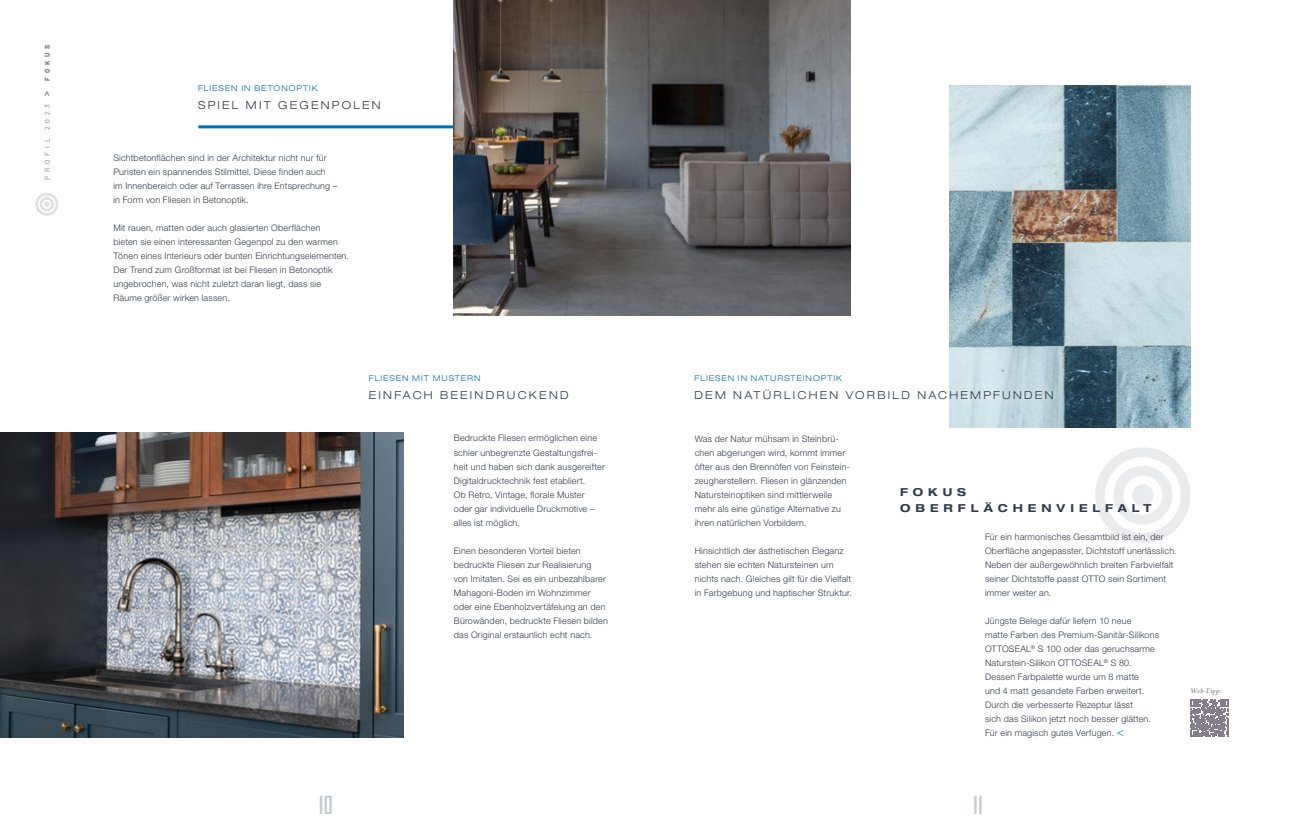
<style>
.page{position:relative;width:1304px;height:837px;background:#fff}
.page>*{position:absolute;margin:0;border:0;box-sizing:border-box;transform-origin:0 0}
.t1{font:700 24px "Bureau Agency";color:#c6cad2}
.t2{font:300 expanded 11px "Helvetica Neue LT Std";letter-spacing:.205em;color:#323a4d}
.t3{font:700 expanded 11px/16px "Helvetica Neue LT Std";letter-spacing:.45em;color:#323a4d}
.t4{font:300 9px/14px "Helvetica Neue LT Std";letter-spacing:.02em;color:#323a4d}
.t5{font:300 expanded 8px "Helvetica Neue LT Std";letter-spacing:.115em;color:#006eb7}
.t6{font:7px "Barlow";letter-spacing:.53em;color:#837e8a}
.t7{font:italic 600 7px "Adobe Jenson Pro";letter-spacing:.04em;color:#837e8a}
.s1{font-weight:600;font-size:10px}
.s2{font-weight:800}
.s3{font-weight:500;font-size:12px;color:#7aa1d4}
</style>
<div class="page">
<img style="left:950px;top:85px;width:241px;height:342px">
<img style="left:454px;top:0;width:396px;height:315px">
<img style="left:0;top:432px;width:404px;height:305px">
<svg style="left:949px;top:363px;width:116px;height:48px;background:#c6dae0"></svg>
<svg style="left:1191px;top:699px;width:37px;height:37px"></svg>
<hr style="left:198px;top:125px;width:256px;height:3px;background:#006eb7">
<svg style="left:35px;top:193px;width:23px;height:22px"></svg>
<svg style="left:1095px;top:447px;width:96px;height:95px"></svg>
<div style="left:1132px;top:484px;width:22px;height:21px;background:#eaebed;border-radius:50%"></div>
<p class="t6" style="left:42px;top:179px;width:136px;rotate:-90deg">PROFIL 2023 <span class="s1">&gt;</span> <span class="s2">FOKUS</span></p>
<p class="t5" style="left:198px;top:83px;width:121px">FLIESEN IN BETONOPTIK</p>
<p class="t2" style="left:198px;top:98px;width:184px">SPIEL MIT GEGENPOLEN</p>
<p class="t4" style="left:113px;top:151px;width:226px">Sichtbetonflächen sind in der Architektur nicht nur für Puristen ein spannendes Stilmittel. Diese finden auch<br>im Innenbereich oder auf Terrassen ihre Entsprechung – in Form von Fliesen in Betonoptik.</p>
<p class="t4" style="left:113px;top:221px;width:237px">Mit rauen, matten oder auch glasierten Oberflächen<br>bieten sie einen interessanten Gegenpol zu den warmen Tönen eines Interieurs oder bunten Einrichtungselementen.<br>Der Trend zum Großformat ist bei Fliesen in Betonoptik ungebrochen, was nicht zuletzt daran liegt, dass sie Räume größer wirken lassen.</p>
<p class="t5" style="left:369px;top:373px;width:113px">FLIESEN MIT MUSTERN</p>
<p class="t2" style="left:369px;top:388px;width:201px">EINFACH BEEINDRUCKEND</p>
<p class="t4" style="left:454px;top:431px;width:153px">Bedruckte Fliesen ermöglichen eine schier unbegrenzte Gestaltungsfrei&shy;heit und haben sich dank ausgereifter Digitaldrucktechnik fest etabliert.<br>Ob Retro, Vintage, florale Muster oder gar individuelle Druckmotive – alles ist möglich.</p>
<p class="t4" style="left:454px;top:543px;width:156px">Einen besonderen Vorteil bieten bedruckte Fliesen zur Realisierung von Imitaten. Sei es ein unbezahlbarer Mahagoni-Boden im Wohnzimmer oder eine Ebenholzvertäfelung an den Bürowänden, bedruckte Fliesen bilden das Original erstaunlich echt nach.</p>
<p class="t5" style="left:694px;top:373px;width:149px">FLIESEN IN NATURSTEINOPTIK</p>
<p class="t2" style="left:694px;top:388px;width:360px">DEM NATÜRLICHEN VORBILD NACHEMPFUNDEN</p>
<p class="t4" style="left:695px;top:431px;width:157px">Was der Natur mühsam in Steinbrü&shy;chen abgerungen wird, kommt immer öfter aus den Brennöfen von Feinstein&shy;zeugherstellern. Fliesen in glänzenden Natursteinoptiken sind mittlerweile mehr als eine günstige Alternative zu ihren natürlichen Vorbildern.</p>
<p class="t4" style="left:695px;top:543px;width:159px">Hinsichtlich der ästhetischen Eleganz stehen sie echten Natursteinen um nichts nach. Gleiches gilt für die Vielfalt in Farbgebung und haptischer Struktur.</p>
<p class="t3" style="left:900px;top:483px;width:253px">FOKUS<br>OBERFLÄCHENVIELFALT</p>
<p class="t4" style="left:985px;top:529px;width:193px">Für ein harmonisches Gesamtbild ist ein, der Oberfläche angepasster, Dichtstoff unerlässlich.<br>Neben der außergewöhnlich breiten Farbvielfalt seiner Dichtstoffe passt OTTO sein Sortiment immer weiter an.</p>
<p class="t4" style="left:985px;top:613px;width:176px">Jüngste Belege dafür liefern 10 neue<br>matte Farben des Premium-Sanitär-Silikons OTTOSEAL<sup>®</sup> S 100 oder das geruchsarme Naturstein-Silikon OTTOSEAL<sup>®</sup> S 80.<br>Dessen Farbpalette wurde um 8 matte<br>und 4 matt gesandete Farben erweitert.<br>Durch die verbesserte Rezeptur lässt<br>sich das Silikon jetzt noch besser glätten.<br>Für ein magisch gutes Verfugen. <span class="s3">&lt;</span></p>
<p class="t7" style="left:1191px;top:687px;width:32px">Web-Tipp:</p>
<h1 class="t1" style="left:319px;top:791px;width:16px">10</h1>
<h1 class="t1" style="left:973px;top:791px;width:11px">11</h1>
</div>
